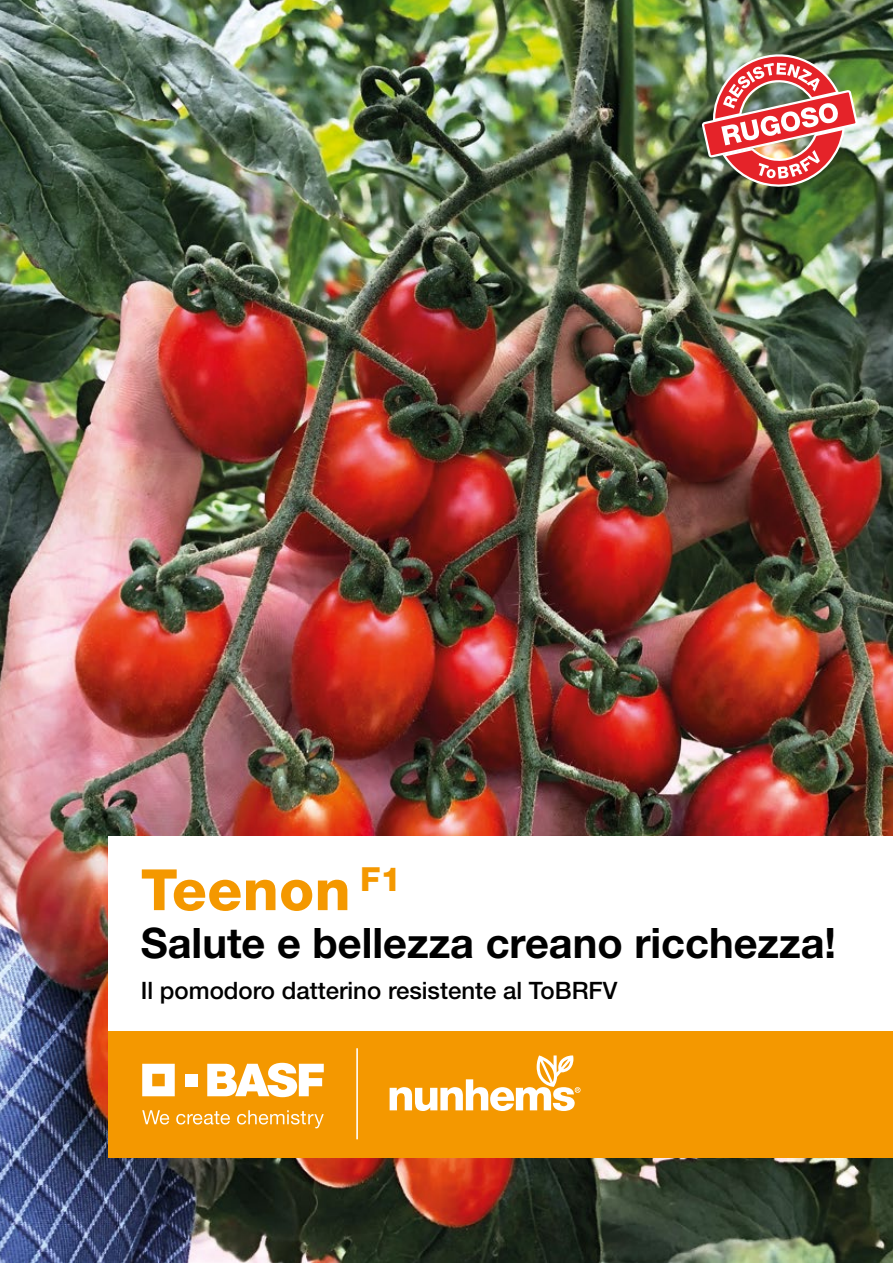
<style>
.page{position:relative;width:893px;height:1263px;background:#fff}
.page>*{position:absolute;margin:0;border:0;box-sizing:border-box;transform-origin:0 0}
.t1{font:800 57px "Helvetica Neue";letter-spacing:.01em;color:#f49800}
.t2{font:700 42px "Helvetica Neue";color:#000}
.t3{font:500 24px "Helvetica Neue";color:#000}
</style>
<div class="page">
<img style="left:0;top:0;width:893px;height:1263px">
<div style="left:109px;top:836px;width:784px;height:208px;background:#fff"></div>
<div style="left:109px;top:1031px;width:784px;height:127px;background:#f49800"></div>
<svg style="left:142px;top:1064px;width:33px;height:32px"></svg>
<div style="left:185px;top:1074px;width:12px;height:12px;background:#fff"></div>
<svg style="left:207px;top:1063px;width:117px;height:34px"></svg>
<svg style="left:142px;top:1110px;width:27px;height:14px"></svg>
<svg style="left:176px;top:1111px;width:54px;height:13px"></svg>
<svg style="left:237px;top:1110px;width:87px;height:18px"></svg>
<hr style="left:356px;top:1048px;width:2px;height:91px;background:#fff">
<svg style="left:390px;top:1055px;width:191px;height:56px"></svg>
<img style="left:699px;top:50px;width:161px;height:145px">
<h1 class="t1" style="left:141px;top:856px;width:262px">Teenon <sup>F1</sup></h1>
<h2 class="t2" style="left:141px;top:917px;width:697px">Salute e bellezza creano ricchezza!</h2>
<p class="t3" style="left:141px;top:976px;width:478px">Il pomodoro datterino resistente al ToBRFV</p>
</div>
